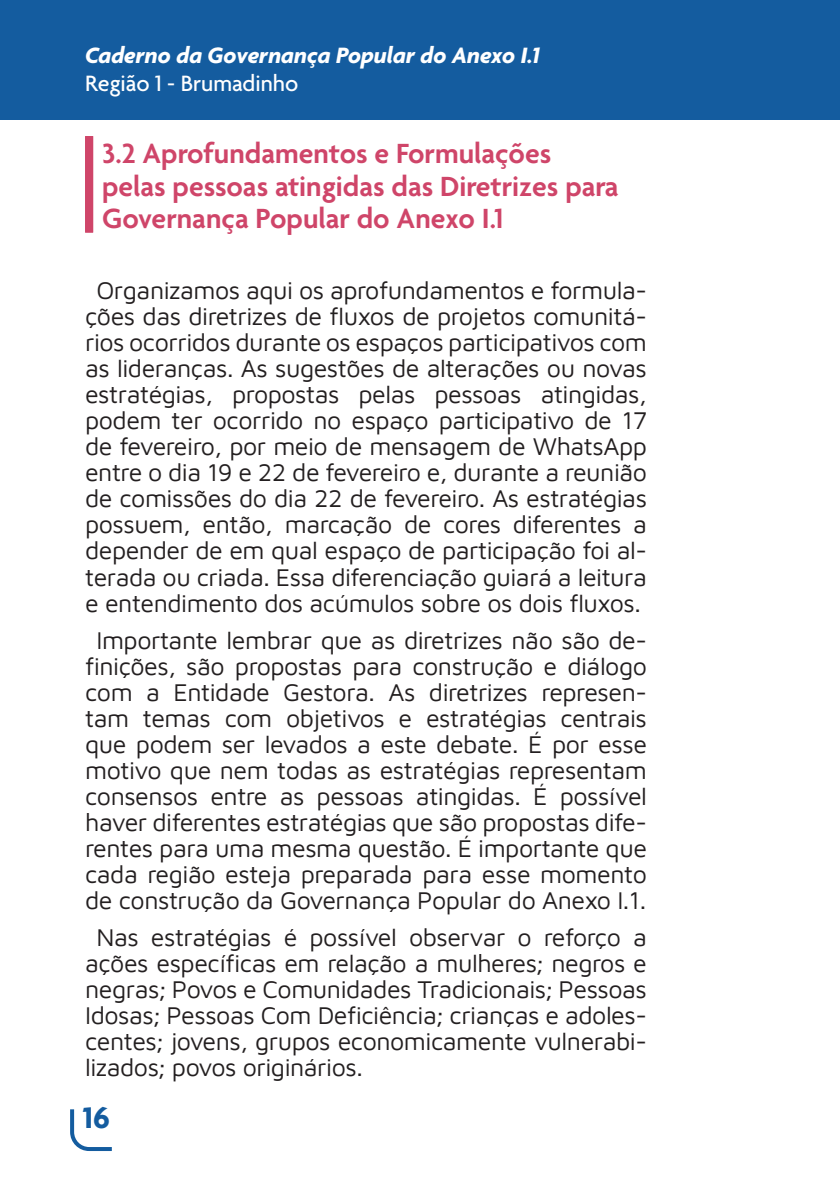
<style>
.page{position:relative;width:840px;height:1191px;background:#fff}
.page>*{position:absolute;margin:0;border:0;box-sizing:border-box;transform-origin:0 0}
.t1{font:700 32px "Agenda";color:#145c9f}
.t2{font:600 30px/32.4px "Agenda";color:#cf4569}
.t3{font:25px/26px "Maven Pro";letter-spacing:-.02em;color:#231f20;text-align:center}
.t4{font:italic 700 24px "Agenda";color:#fff}
.t5{font:500 24px "Agenda";color:#fff}
</style>
<div class="page">
<div style="left:0;top:0;width:839px;height:119px;background:#145c9f"></div>
<svg style="left:70px;top:1109px;width:42px;height:42px"></svg>
<div style="left:85px;top:136px;width:8px;height:96px;background:#cf4569"></div>
<p class="t4" style="left:85px;top:42px;width:455px">Caderno da Governança Popular do Anexo I.1</p>
<p class="t5" style="left:85px;top:70px;width:215px">Região 1 - Brumadinho</p>
<p class="t2" style="left:102px;top:139px;width:517px">3.2 Aprofundamentos e Formulações pelas pessoas atingidas das Diretrizes para<br>Governança Popular do Anexo I.1</p>
<p class="t3" style="left:85px;top:276px;width:563px">Organizamos aqui os aprofundamentos e formula&shy;ções das diretrizes de fluxos de projetos comunitá&shy;rios ocorridos durante os espaços participativos com as lideranças. As sugestões de alterações ou novas estratégias, propostas pelas pessoas atingidas, podem ter ocorrido no espaço participativo de 17 de fevereiro, por meio de mensagem de WhatsApp entre o dia 19 e 22 de fevereiro e, durante a reunião de comissões do dia 22 de fevereiro. As estratégias possuem, então, marcação de cores diferentes a depender de em qual espaço de participação foi al&shy;terada ou criada. Essa diferenciação guiará a leitura e entendimento dos acúmulos sobre os dois fluxos.</p>
<p class="t3" style="left:85px;top:625px;width:563px">Importante lembrar que as diretrizes não são de&shy;finições, são propostas para construção e diálogo com a Entidade Gestora. As diretrizes represen&shy;tam temas com objetivos e estratégias centrais que podem ser levados a este debate. É por esse motivo que nem todas as estratégias representam consensos entre as pessoas atingidas. É possível haver diferentes estratégias que são propostas dife&shy;rentes para uma mesma questão. É importante que cada região esteja preparada para esse momento de construção da Governança Popular do Anexo I.1.</p>
<p class="t3" style="left:85px;top:923px;width:563px;text-align:justify;text-indent:11px">Nas estratégias é possível observar o reforço a ações específicas em relação a mulheres; negros e negras; Povos e Comunidades Tradicionais; Pessoas Idosas; Pessoas Com Deficiência; crianças e adoles&shy;centes; jovens, grupos economicamente vulnerabi&shy;lizados; povos originários.</p>
<p class="t1" style="left:83px;top:1100px;width:28px">16</p>
</div>
